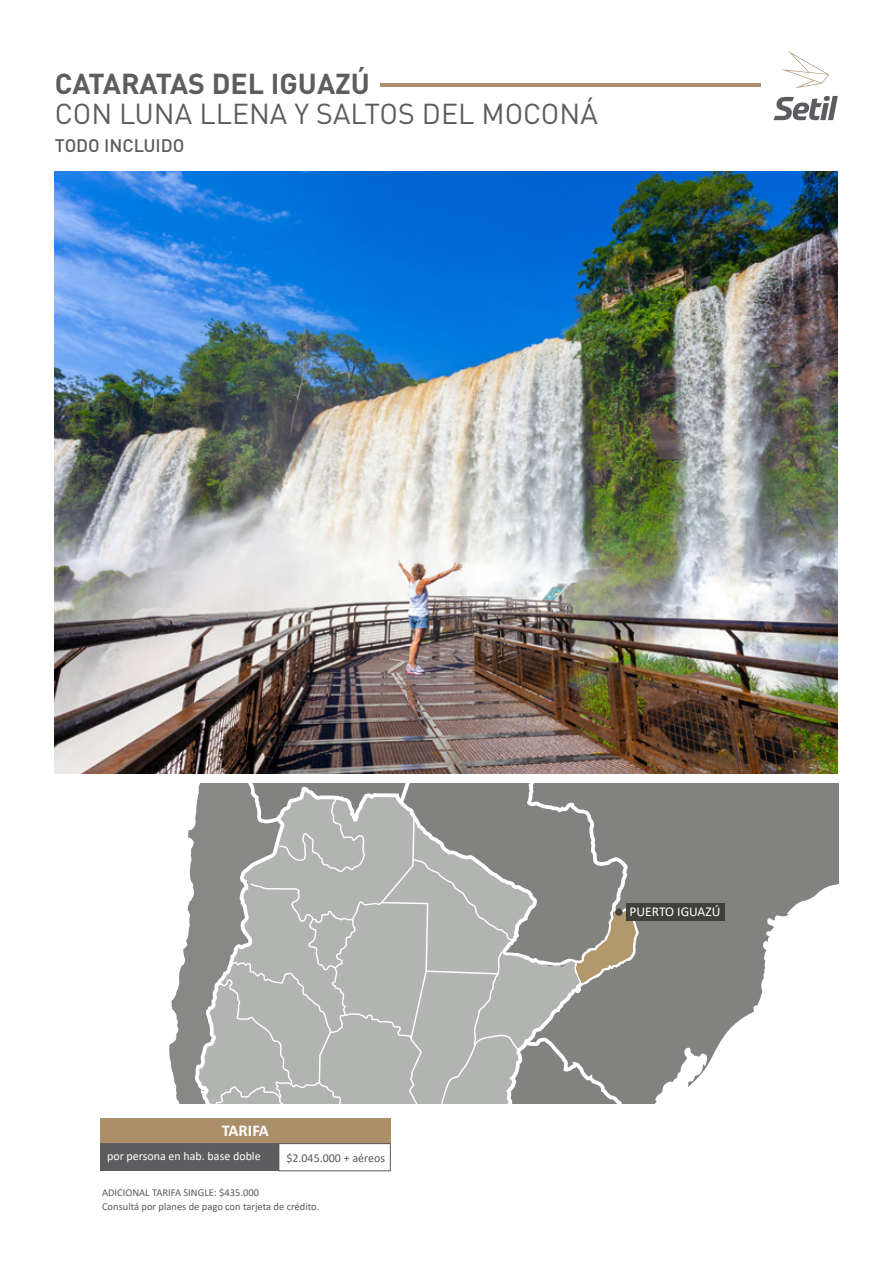
<style>
.page{position:relative;width:893px;height:1263px;background:#fff}
.page>*{position:absolute;margin:0;border:0;box-sizing:border-box;transform-origin:0 0}
.t1{font:28.5px "DIN Pro";color:#5d5c5f}
.t2{font:700 28.5px "DIN Pro";color:#5d5c5f}
.t3{font:500 18px "DIN Pro";color:#5d5c5f}
.t4{font:700 16.5px "Calibri";color:#fff}
.t5{font:13.5px "Calibri";color:#fff}
.t6{font:12px "Calibri";color:#fff}
.t7{font:12px "Calibri";color:#595a5c}
.t8{font:10.5px/13.5px "Calibri";color:#595a5c}
</style>
<div class="page">
<hr style="left:381px;top:83px;width:380px;height:3px;background:#ad9069">
<svg style="left:782px;top:51px;width:47px;height:37px"></svg>
<svg style="left:773px;top:96px;width:65px;height:24px"></svg>
<div style="left:100px;top:1118px;width:290px;height:25px;background:#ab8f69"></div>
<div style="left:100px;top:1143px;width:179px;height:28px;background:#5d5c5f"></div>
<div style="left:279px;top:1143px;width:111px;height:28px;border:1px solid #58595b"></div>
<svg style="left:169px;top:783px;width:669px;height:320px;fill:#828281"></svg>
<svg style="left:208px;top:783px;width:429px;height:320px;background:#a6a6a4"></svg>
<div style="left:615px;top:908px;width:8px;height:8px;background:#444141;border-radius:50%"></div>
<div style="left:627px;top:903px;width:98px;height:18px;background:#3f3f3c"></div>
<img style="left:55px;top:171px;width:783px;height:602px">
<h1 class="t2" style="left:55px;top:60px;width:316px">CATARATAS DEL IGUAZÚ</h1>
<h1 class="t1" style="left:55px;top:91px;width:544px">CON LUNA LLENA Y SALTOS DEL MOCONÁ</h1>
<h2 class="t3" style="left:55px;top:131px;width:131px">TODO INCLUIDO</h2>
<h3 class="t4" style="left:222px;top:1119px;width:49px">TARIFA</h3>
<p class="t6" style="left:107px;top:1148px;width:155px">por persona en hab. base doble</p>
<p class="t8" style="left:102px;top:1186px;width:219px">ADICIONAL TARIFA SINGLE: $435.000<br>Consultá por planes de pago con tarjeta de crédito.</p>
<p class="t7" style="left:286px;top:1149px;width:100px">$2.045.000 + aéreos</p>
<p class="t5" style="left:630px;top:902px;width:92px">PUERTO IGUAZÚ</p>
</div>
